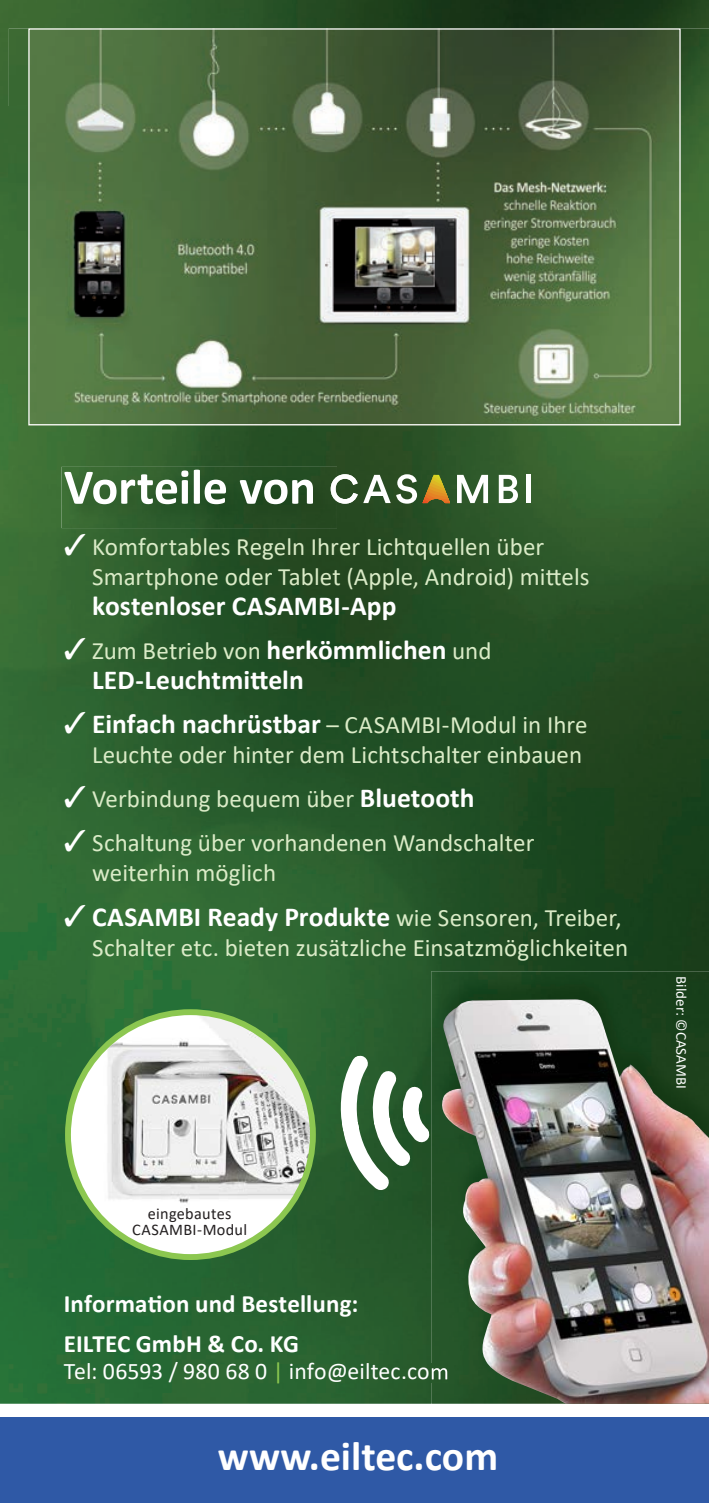
<style>
.page{position:relative;width:709px;height:1503px;background:#fff}
.page>*{position:absolute;margin:0;border:0;box-sizing:border-box;transform-origin:0 0}
.t1{font:700 50px "Calibri";letter-spacing:-.005em;color:#fff}
.t2{font:700 41.5px "Calibri";color:#fff}
.t3{font:700 27.5px "Calibri";letter-spacing:.005em;color:#fff}
.t4{font:25px/30px "Calibri";color:#daebc7}
.t5{font:700 25px/39.5px "Calibri";letter-spacing:.005em;color:#fff}
.t6{font:23.75px "Calibri";letter-spacing:.005em;color:#fff}
.t7{font:16.25px/16.2px "Calibri";letter-spacing:.02em;color:#231f20;text-align:center}
.t8{font:15px "Calibri";color:#fff}
.s1{color:#fff}
.s2{font-weight:700;font-size:27.5px;color:#fff}
.s3{font-weight:400;font-size:25px;color:#daebc7}
.s4{color:#8cc750}
</style>
<div class="page">
<img style="left:0;top:0;width:709px;height:1403px">
<img style="left:30px;top:107px;width:648px;height:316px">
<div style="left:0;top:1417px;width:709px;height:85px;background:#2f59a6"></div>
<img style="left:431px;top:971px;width:278px;height:433px">
<img style="left:431px;top:1363px;width:4px;height:19px">
<img style="left:435px;top:999px;width:274px;height:404px">
<img style="left:9px;top:28px;width:700px;height:79px">
<div style="left:9px;top:106px;width:19px;height:317px;background:#3b6e35"></div>
<img style="left:680px;top:106px;width:29px;height:317px">
<svg style="left:337px;top:474px;width:113px;height:29px"></svg>
<svg style="left:457px;top:475px;width:31px;height:28px"></svg>
<svg style="left:499px;top:475px;width:19px;height:28px"></svg>
<div style="left:525px;top:475px;width:5px;height:28px;background:#fff"></div>
<img style="left:61px;top:467px;width:276px;height:61px">
<img style="left:331px;top:476px;width:6px;height:25px">
<svg style="left:332px;top:1047px;width:105px;height:147px"></svg>
<img style="left:68px;top:1012px;width:245px;height:245px;border-radius:122px">
<div style="left:65px;top:1009px;width:251px;height:250px;border:6px solid #8cc750;border-radius:50%"></div>
<h1 class="t1" style="left:64px;top:451px;width:254px">Vorteile von</h1>
<p class="t4" style="left:92px;top:532px;width:499px;text-indent:-28px"><span class="s1">✓</span> Komfortables Regeln Ihrer Lichtquellen über<br>Smartphone oder Tablet (Apple, Android) mittels</p>
<p class="t3" style="left:92px;top:586px;width:306px">kostenloser CASAMBI-App</p>
<p class="t4" style="left:64px;top:636px;width:429px"><span class="s1">✓</span> Zum Betrieb von <span class="s2">herkömmlichen</span> und</p>
<p class="t3" style="left:92px;top:660px;width:213px">LED-Leuchtmitteln</p>
<p class="t4" style="left:64px;top:710px;width:525px;text-align:right"><span class="s1">✓</span> <span class="s2">Einfach nachrüstbar</span> – CASAMBI-Modul in Ihre<br>Leuchte oder hinter dem Lichtschalter einbauen</p>
<p class="t4" style="left:64px;top:785px;width:412px"><span class="s1">✓</span> Verbindung bequem über <span class="s2">Bluetooth</span></p>
<p class="t4" style="left:92px;top:829px;width:444px;text-indent:-28px"><span class="s1">✓</span> Schaltung über vorhandenen Wandschalter weiterhin möglich</p>
<p class="t3" style="left:64px;top:897px;width:559px">✓ CASAMBI Ready Produkte <span class="s3">wie Sensoren, Treiber,</span></p>
<p class="t4" style="left:92px;top:933px;width:537px">Schalter etc. bieten zusätzliche Einsatzmöglichkeiten</p>
<p class="t7" style="left:132px;top:1206px;width:116px">eingebautes<br>CASAMBI-Modul</p>
<p class="t5" style="left:64px;top:1285px;width:296px">Information und Bestellung: eiLtec Gmbh &amp; co. KG</p>
<p class="t6" style="left:64px;top:1354px;width:386px">Tel: 06593 / 980 68 0 <span class="s4">|</span> info@eiltec.com</p>
<h2 class="t2" style="left:218px;top:1427px;width:282px">www.eiltec.com</h2>
<p class="t8" style="left:692px;top:976px;width:114px;rotate:90deg">Bilder: ©CASAMBI</p>
</div>
